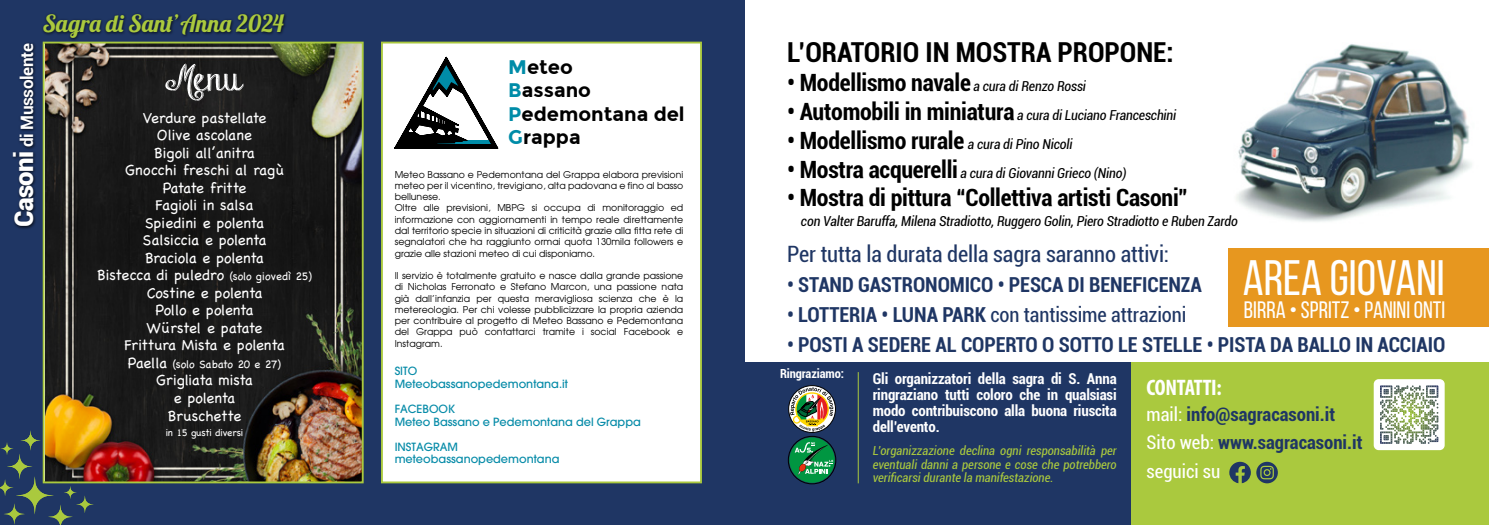
<style>
.page{position:relative;width:1489px;height:525px;background:#fff}
.page>*{position:absolute;margin:0;border:0;box-sizing:border-box;transform-origin:0 0}
.t1{font:49.75px "Bebas Neue";color:#fff}
.t2{font:700 condensed 27.5px "Roboto";color:#000}
.t3{font:700 condensed 23.75px "Roboto";letter-spacing:-.01em;color:#000}
.t4{font:23.75px "Bebas Neue";color:#fff}
.t5{font:23.75px "Lobster 1.4";color:#aac93e}
.t6{font:condensed 22.5px "Roboto";letter-spacing:-.005em;color:#1f3664}
.t7{font:700 condensed 22.5px "Myriad Pro";letter-spacing:-.01em;color:#fff}
.t8{font:700 condensed 20.62px "Roboto";letter-spacing:-.005em;color:#1f3664}
.t9{font:condensed 20.62px "Roboto";letter-spacing:-.005em;color:#1f3664}
.t10{font:700 19.62px/23.5px "Montserrat";color:#000}
.t11{font:700 condensed 18.75px/28.4px "Roboto";color:#1f3664}
.t12{font:700 17.12px "Roboto";letter-spacing:-.02em;color:#fff}
.t13{font:300 15px/17.5px "Chalkboard SE";color:#fff;text-align:center}
.t14{font:700 condensed 15px/16.2px "Roboto";letter-spacing:-.01em;color:#fff;text-align:justify}
.t15{font:italic condensed 13.75px "Roboto";letter-spacing:-.01em;color:#000}
.t16{font:italic condensed 12.5px/13.8px "Roboto";color:#aac93e;text-align:justify}
.t17{font:700 condensed 12.5px "Roboto";letter-spacing:-.01em;color:#fff}
.t18{font:500 11.25px/12.5px "Avant Garde";color:#068ba8}
.t19{font:300 11.25px "Chalkboard SE";color:#fff}
.t20{font:300 10px "Chalkboard SE";letter-spacing:-.02em;color:#fff}
.t21{font:9.38px/11.2px "Avant Garde";color:#000}
.s1{font-weight:900;font-size:25.62px}
.s2{font-size:11.25px}
.s3{font-size:15px}
.s4{color:#008ca8}
.s5{font-weight:400;font-style:italic;font-size:13.75px}
.s6{font-weight:700;font-style:normal;font-size:23.75px}
.s7{font-weight:700}
.s8{font-weight:400;color:#fff}
</style>
<div class="page">
<img style="left:1236px;top:44px;width:236px;height:178px">
<div style="left:744px;top:362px;width:744px;height:162px;background:#1f3664"></div>
<div style="left:1131px;top:362px;width:357px;height:162px;background:#aac93e"></div>
<div style="left:0;top:0;width:744px;height:524px;background:#1f3664"></div>
<div style="left:42px;top:12px;width:246px;height:29px;background:#000;opacity:.75"></div>
<div style="left:12px;top:42px;width:25px;height:188px;background:#000;opacity:.75"></div>
<svg style="left:0;top:430px;width:94px;height:94px"></svg>
<img style="left:46px;top:45px;width:314px;height:435px">
<div style="left:43px;top:42px;width:320px;height:441px;border:2px solid #aac93e"></div>
<svg style="left:165px;top:63px;width:79px;height:38px"></svg>
<div style="left:381px;top:42px;width:321px;height:441px;background:#fff;border:2px solid #aac93e"></div>
<svg style="left:394px;top:57px;width:104px;height:91px"></svg>
<div style="left:1228px;top:248px;width:260px;height:78px;background:#e7971f"></div>
<svg style="left:1256px;top:461px;width:21px;height:22px"></svg>
<svg style="left:1229px;top:461px;width:21px;height:22px"></svg>
<div style="left:1373px;top:379px;width:71px;height:71px;background:#fff;border-radius:5px"></div>
<svg style="left:1380px;top:385px;width:58px;height:58px"></svg>
<hr style="left:857px;top:372px;width:1px;height:111px;background:#aac93e">
<div style="left:788px;top:385px;width:47px;height:47px;border:1px solid #000;border-radius:50%"></div>
<svg style="left:790px;top:387px;width:43px;height:44px"></svg>
<div style="left:789px;top:437px;width:45px;height:45px;background:#009641;border-radius:50%"></div>
<svg style="left:794px;top:442px;width:39px;height:33px"></svg>
<div style="left:788px;top:436px;width:47px;height:47px;border:1px solid #000;border-radius:50%"></div>
<h3 class="t12" style="left:15px;top:227px;width:186px;rotate:-90deg"><span class="s1">Casoni</span> di Mussolente</h3>
<h3 class="t5" style="left:43px;top:8px;width:242px">Sagra di Sant’Anna 2024</h3>
<p class="t13" style="left:97px;top:108px;width:216px">Verdure pastellate<br>Olive ascolane<br>Bigoli all’anitra<br>Gnocchi freschi al ragù<br>Patate fritte<br>Fagioli in salsa<br>Spiedini e polenta<br>Salsiccia e polenta<br>Braciola e polenta<br>Bistecca di puledro <span class="s2">(solo giovedì 25)<br></span>Costine e polenta<br>Pollo e polenta<br>Würstel e patate<br>Frittura Mista e polenta</p>
<p class="t19" style="left:128px;top:354px;width:155px"><span class="s3">Paella</span> (solo Sabato 20 e 27)</p>
<h3 class="t13" style="left:156px;top:370px;width:98px">Grigliata mista e polenta<br>Bruschette</h3>
<p class="t20" style="left:166px;top:423px;width:79px">in 15 gusti diversi</p>
<h3 class="t10" style="left:508px;top:55px;width:178px"><span class="s4">M</span>eteo<br><span class="s4">B</span>assano<br><span class="s4">P</span>edemontana del<br><span class="s4">G</span>rappa</h3>
<p class="t21" style="left:394px;top:168px;width:290px">Meteo Bassano e Pedemontana del Grappa elabora previsioni meteo per il vicentino, trevigiano, alta padovana e fino al basso bellunese.<br>Oltre alle previsioni, MBPG si occupa di monitoraggio ed informazione con aggiornamenti in tempo reale direttamente dal territorio specie in situazioni di criticità grazie alla fitta rete di segnalatori che ha raggiunto ormai quota 130mila followers e grazie alle stazioni meteo di cui disponiamo.</p>
<p class="t21" style="left:394px;top:270px;width:290px;text-align:justify">Il servizio è totalmente gratuito e nasce dalla grande passione di Nicholas Ferronato e Stefano Marcon, una passione nata già dall’infanzia per questa meravigliosa scienza che è la metereologia. Per chi volesse pubblicizzare la propria azienda per contribuire al progetto di Meteo Bassano e Pedemontana del Grappa può contattarci tramite i social Facebook e Instagram.</p>
<p class="t18" style="left:394px;top:365px;width:175px">SITO<br>Meteobassanopedemontana.it</p>
<p class="t18" style="left:394px;top:402px;width:248px">FACEBOOK<br>Meteo Bassano e Pedemontana del Grappa</p>
<p class="t18" style="left:394px;top:440px;width:166px">INSTAGRAM meteobassanopedemontana</p>
<h2 class="t2" style="left:787px;top:33px;width:388px">L’ORATORIO IN MOSTRA PROPONE:</h2>
<h3 class="t3" style="left:787px;top:66px;width:300px">• Modellismo navale <span class="s5">a cura di Renzo Rossi</span></h3>
<h3 class="t15" style="left:787px;top:105px;width:391px"><span class="s6">• Automobili in miniatura</span> a cura di Luciano Franceschini</h3>
<h3 class="t3" style="left:787px;top:123px;width:287px">• Modellismo rurale <span class="s5">a cura di Pino Nicoli</span></h3>
<h3 class="t15" style="left:787px;top:163px;width:341px"><span class="s6">• Mostra acquerelli</span> a cura di Giovanni Grieco (Nino)</h3>
<h3 class="t3" style="left:787px;top:181px;width:402px">• Mostra di pittura “Collettiva artisti Casoni”</h3>
<h3 class="t15" style="left:801px;top:211px;width:438px">con Valter Baruffa, Milena Stradiotto, Ruggero Golin, Piero Stradiotto e Ruben Zardo</h3>
<h3 class="t6" style="left:787px;top:238px;width:383px">Per tutta la durata della sagra saranno attivi:</h3>
<h3 class="t8" style="left:787px;top:270px;width:416px">• STAND GASTRONOMICO • PESCA DI BENEFICENZA</h3>
<h3 class="t9" style="left:787px;top:300px;width:401px"><span class="s7">• LOTTERIA • LUNA PARK</span> con tantissime attrazioni</h3>
<h3 class="t8" style="left:787px;top:330px;width:660px">• POSTI A SEDERE AL COPERTO O SOTTO LE STELLE • PISTA DA BALLO IN ACCIAIO</h3>
<h3 class="t14" style="left:872px;top:369px;width:245px">Gli organizzatori della sagra di S. Anna ringraziano tutti coloro che in qualsiasi modo contribuiscono alla buona riuscita dell’evento.</h3>
<h3 class="t16" style="left:872px;top:443px;width:245px">L’organizzazione declina ogni responsabilità per eventuali danni a persone e cose che potrebbero verificarsi durante la manifestazione.</h3>
<h1 class="t1" style="left:1242px;top:251px;width:204px">AREA GIOVANI</h1>
<h3 class="t4" style="left:1243px;top:296px;width:203px">BIRRA • SPRITZ • PANINI ONTI</h3>
<h3 class="t17" style="left:780px;top:365px;width:65px">Ringraziamo:</h3>
<h3 class="t7" style="left:1146px;top:373px;width:77px">CONTATTI:</h3>
<h3 class="t11" style="left:1146px;top:399px;width:217px"><span class="s8">mail:</span> info@sagracasoni.it<br><span class="s8">Sito web:</span> www.sagracasoni.it <span class="s8">seguici su</span></h3>
</div>
